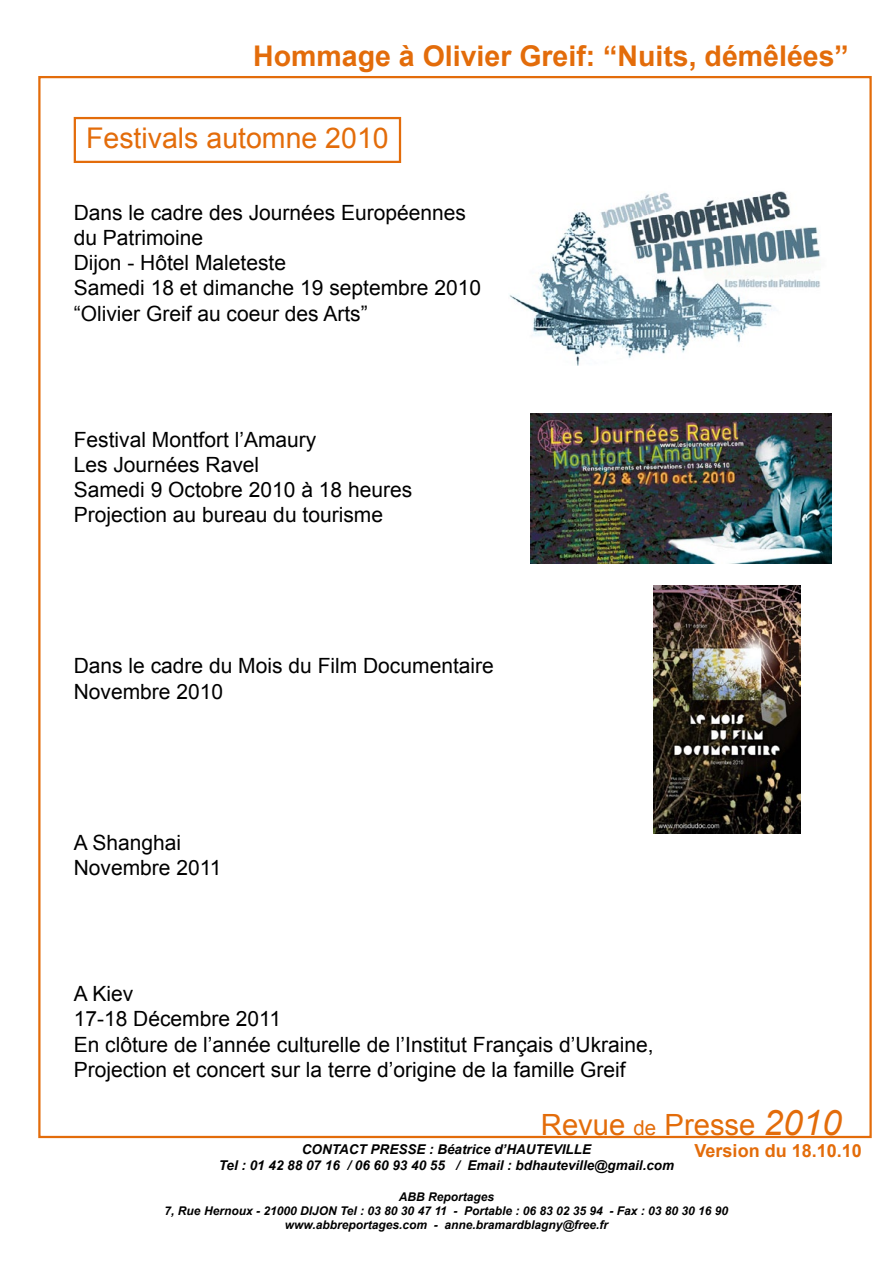
<style>
.page{position:relative;width:893px;height:1263px;background:#fff}
.page>*{position:absolute;margin:0;border:0;box-sizing:border-box;transform-origin:0 0}
.t1{font:29.25px "Arial";color:#e36c0a}
.t2{font:700 28.5px "Arial";color:#e36c0a}
.t3{font:28.5px "Arial";color:#e36c0a}
.t4{font:21px/25.2px "Arial";color:#000}
.t5{font:700 18px "Arial";color:#e36c0a}
.t6{font:italic 700 13.5px/16.2px "Arial";color:#000;text-align:center}
.t7{font:italic 700 12px/14.4px "Arial";color:#000;text-align:center}
.s1{font-size:20.4px}
.s2{font-style:italic;font-size:35.1px}
</style>
<div class="page">
<img style="left:509px;top:191px;width:311px;height:175px">
<img style="left:653px;top:585px;width:148px;height:248px">
<img style="left:531px;top:414px;width:300px;height:149px">
<div style="left:74px;top:117px;width:327px;height:46px;border:2px solid #e36c0a"></div>
<h2 class="t2" style="left:253px;top:37px;width:597px">Hommage à Olivier Greif: “Nuits, démêlées”</h2>
<h2 class="t3" style="left:86px;top:120px;width:304px">Festivals automne 2010</h2>
<p class="t4" style="left:74px;top:200px;width:409px">Dans le cadre des Journées Européennes du Patrimoine<br>Dijon - Hôtel Maleteste<br>Samedi 18 et dimanche 19 septembre 2010 “Olivier Greif au coeur des Arts”</p>
<p class="t4" style="left:74px;top:427px;width:340px">Festival Montfort l’Amaury<br>Les Journées Ravel<br>Samedi 9 Octobre 2010 à 18 heures<br>Projection au bureau du tourisme</p>
<p class="t4" style="left:74px;top:654px;width:422px">Dans le cadre du Mois du Film Documentaire<br>Novembre 2010</p>
<p class="t4" style="left:74px;top:830px;width:149px">A Shanghai<br>Novembre 2011</p>
<p class="t4" style="left:74px;top:981px;width:582px">A Kiev<br>17-18 Décembre 2011<br>En clôture de l’année culturelle de l’Institut Français d’Ukraine, Projection et concert sur la terre d’origine de la famille Greif</p>
<h1 class="t1" style="left:541px;top:1106px;width:302px">Revue <span class="s1">de</span> Presse <span class="s2">2010</span></h1>
<p class="t5" style="left:695px;top:1139px;width:169px">Version du 18.10.10</p>
<p class="t6" style="left:219px;top:1141px;width:457px">CONTACT PRESSE : Béatrice d’HAUTEVILLE<br>Tel : 01 42 88 07 16 / 06 60 93 40 55 / Email : bdhauteville@gmail.com</p>
<p class="t7" style="left:165px;top:1189px;width:565px">ABB Reportages<br>7, Rue Hernoux - 21000 DIJON Tel : 03 80 30 47 11 - Portable : 06 83 02 35 94 - Fax : 03 80 30 16 90 www.abbreportages.com - anne.bramardblagny@free.fr</p>
</div>
